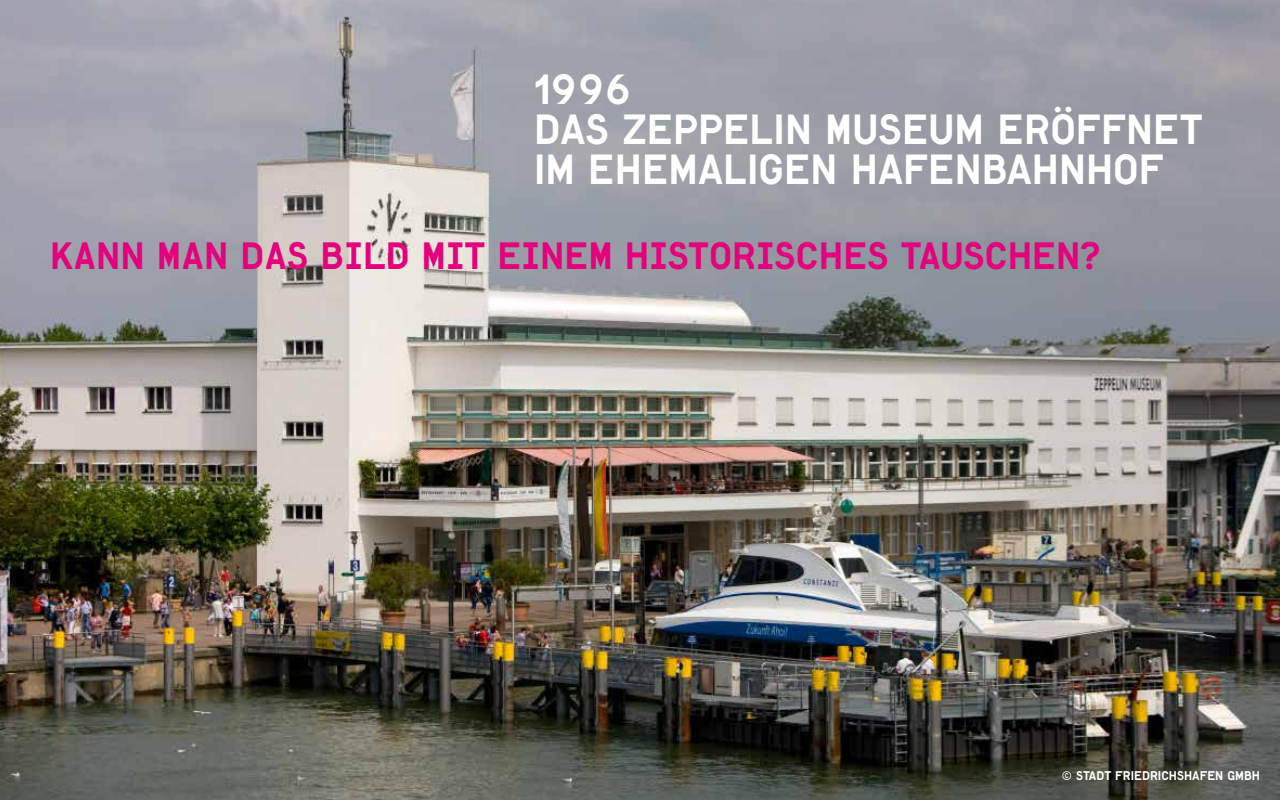
<style>
.page{position:relative;width:1280px;height:800px;background:#fff}
.page>*{position:absolute;margin:0;border:0;box-sizing:border-box;transform-origin:0 0}
.t1{font:40px/40px "Lutz Headline";color:#fff}
.t2{font:36.1px "Lutz Headline";color:#e5007c}
.t3{font:12px "Lutz Headline";color:#fff}
</style>
<div class="page">
<img style="left:0;top:0;width:1280px;height:800px">
<p class="t1" style="left:534px;top:69px;width:670px">1996<br>DAS ZEPPELIN MUSEUM ERÖFFNET<br>IM EHEMALIGEN HAFENBAHNHOF</p>
<p class="t2" style="left:50px;top:233px;width:1053px">KANN MAN DAS BILD MIT EINEM HISTORISCHES TAUSCHEN?</p>
<p class="t3" style="left:1062px;top:768px;width:200px">© STADT FRIEDRICHSHAFEN GMBH</p>
</div>
